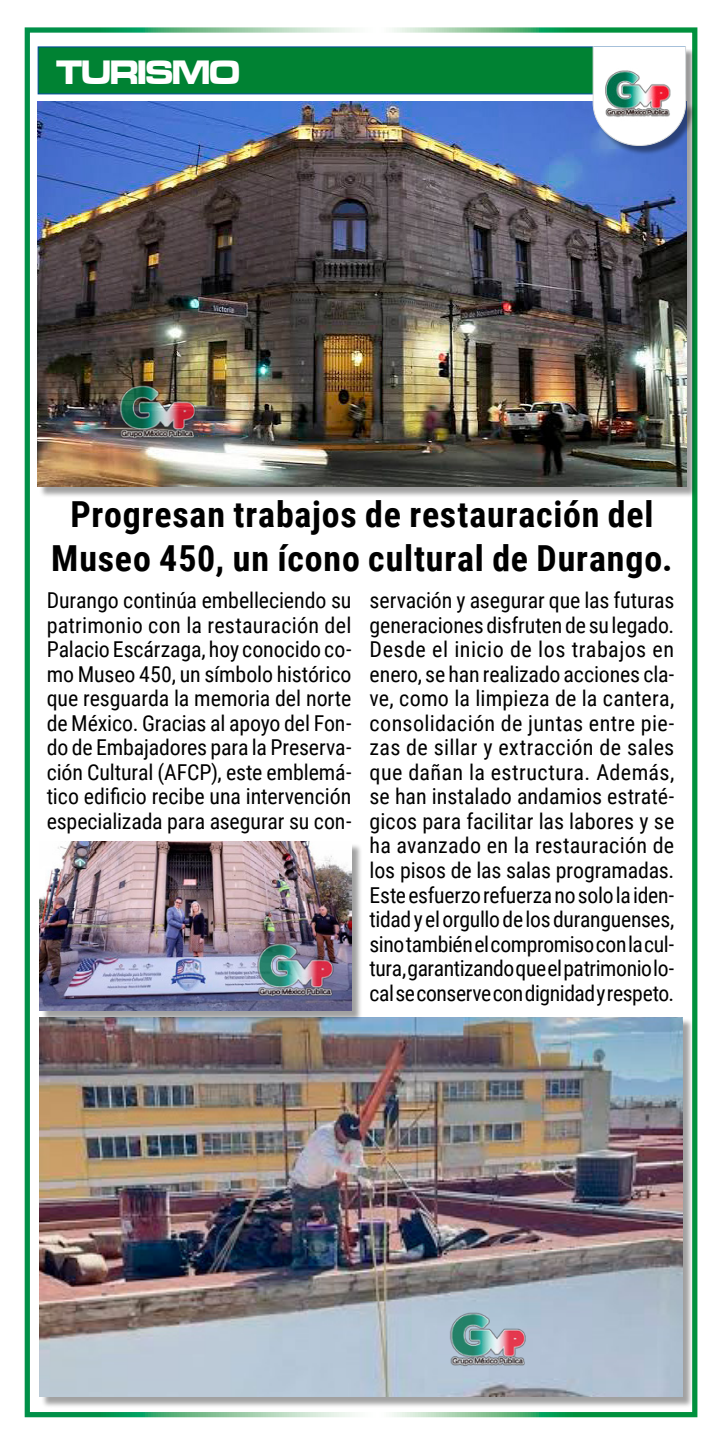
<style>
.page{position:relative;width:720px;height:1439px;background:#fff}
.page>*{position:absolute;margin:0;border:0;box-sizing:border-box;transform-origin:0 0}
.t1{font:700 35.88px/44.6px "Roboto Condensed";letter-spacing:.025em;color:#000;text-align:center}
.t2{font:35px "Microgramma D Bold Exte";letter-spacing:-.035em;color:#fff;scale:.9 1}
.t3{font:21.88px/24.5px "Roboto Condensed";letter-spacing:-.015em;color:#000;text-align:justify}
</style>
<div class="page">
<div style="left:25px;top:27px;width:672px;height:1390px;border:5px solid #fff"></div>
<div style="left:39px;top:103px;width:657px;height:395px;background:#000;opacity:.37"></div>
<img style="left:38px;top:101px;width:648px;height:385px">
<div style="left:41px;top:1018px;width:652px;height:390px;background:#000;opacity:.37"></div>
<img style="left:40px;top:1017px;width:642px;height:379px">
<div style="left:41px;top:843px;width:321px;height:179px;background:#000;opacity:.37"></div>
<img style="left:40px;top:842px;width:311px;height:169px">
<img style="left:242px;top:913px;width:110px;height:110px">
<img style="left:435px;top:1283px;width:109px;height:110px">
<div style="left:38px;top:46px;width:647px;height:48px;background:#008233;border:1px solid #00499a"></div>
<div style="left:595px;top:49px;width:100px;height:106px;background:#000;opacity:.4"></div>
<svg style="left:592px;top:46px;width:93px;height:100px"></svg>
<img style="left:104px;top:355px;width:110px;height:110px">
<h2 class="t2" style="left:56px;top:49px;width:205px">TURISMO</h2>
<h1 class="t1" style="left:51px;top:490px;width:622px">Progresan trabajos de restauración del<br>Museo 450, un ícono cultural de Durango.</h1>
<p class="t3" style="left:47px;top:587px;width:306px">Durango continúa embelleciendo su patrimonio con la restauración del Palacio Escárzaga, hoy conocido co&shy;mo Museo 450, un símbolo histórico que resguarda la memoria del norte de México. Gracias al apoyo del Fon&shy;do de Embajadores para la Preserva&shy;ción Cultural (AFCP), este emblemá&shy;tico edificio recibe una intervención especializada para asegurar su con-</p>
<p class="t3" style="left:369px;top:587px;width:306px">servación y asegurar que las futuras generaciones disfruten de su legado.<br>Desde el inicio de los trabajos en enero, se han realizado acciones cla&shy;ve, como la limpieza de la cantera, consolidación de juntas entre pie&shy;zas de sillar y extracción de sales que dañan la estructura. Además, se han instalado andamios estraté&shy;gicos para facilitar las labores y se ha avanzado en la restauración de los pisos de las salas programadas.<br>Este esfuerzo refuerza no solo la iden&shy;tidad y el orgullo de los duranguenses, sino también el compromiso con la cul&shy;tura, garantizando que el patrimonio lo&shy;cal se conserve con dignidad y respeto.</p>
</div>
